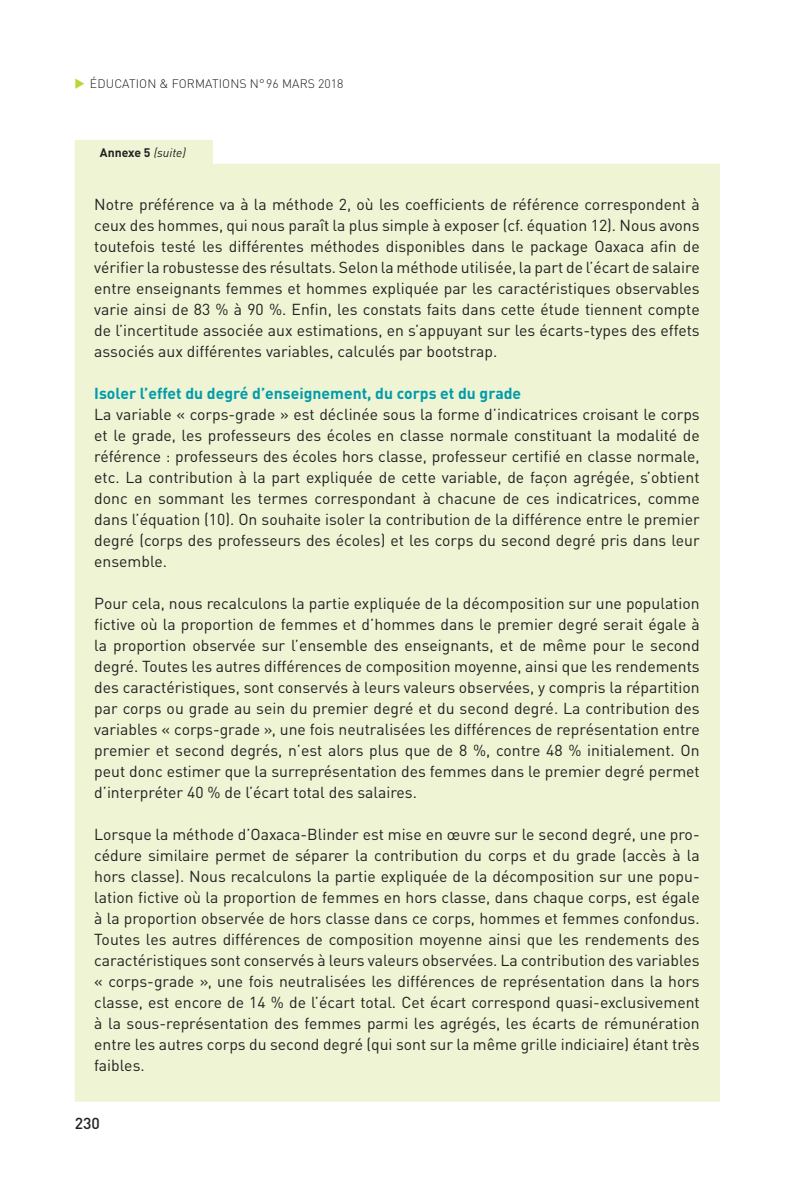
<style>
.page{position:relative;width:794px;height:1191px;background:#fff}
.page>*{position:absolute;margin:0;border:0;box-sizing:border-box;transform-origin:0 0}
.Courant{font:15.75px/21px "DINOT";color:#231f20;text-align:justify}
.Annexes{font:700 15.75px "DINOT";color:#009baa}
.t1{font:500 15.75px "DINOT";color:#231f20}
.Titre_courant__gauch{font:300 12.25px "DINOT";letter-spacing:.01em;color:#231f20}
.Filet_fin_d_article{font:700 12.25px "DINOT";color:#231f20}
.s1{color:#bcd531}
.s2{font-weight:400;font-style:italic}
</style>
<div class="page">
<div style="left:75px;top:140px;width:645px;height:961px;background:#eef4d4"></div>
<p class="Titre_courant__gauch" style="left:74px;top:76px;width:270px"><span class="s1">◆</span> ÉDUCATION &amp; FORMATIONS N°96 MARS 2018</p>
<p class="Filet_fin_d_article" style="left:100px;top:145px;width:88px">Annexe 5 <span class="s2">(suite)</span></p>
<p class="Courant" style="left:94px;top:194px;width:607px">Notre préférence va à la méthode 2, où les coefficients de référence correspondent à ceux des hommes, qui nous paraît la plus simple à exposer (cf. équation 12). Nous avons toutefois testé les différentes méthodes disponibles dans le package Oaxaca afin de vérifier la robustesse des résultats. Selon la méthode utilisée, la part de l’écart de salaire entre enseignants femmes et hommes expliquée par les caractéristiques observables varie ainsi de 83 % à 90 %. Enfin, les constats faits dans cette étude tiennent compte de l’incertitude associée aux estimations, en s’appuyant sur les écarts-types des effets associés aux différentes variables, calculés par bootstrap.</p>
<p class="Annexes" style="left:94px;top:383px;width:428px">Isoler l’effet du degré d’enseignement, du corps et du grade</p>
<p class="Courant" style="left:94px;top:404px;width:607px">La variable « corps-grade » est déclinée sous la forme d’indicatrices croisant le corps et le grade, les professeurs des écoles en classe normale constituant la modalité de référence : professeurs des écoles hors classe, professeur certifié en classe normale, etc. La contribution à la part expliquée de cette variable, de façon agrégée, s’obtient donc en sommant les termes correspondant à chacune de ces indicatrices, comme dans l’équation (10). On souhaite isoler la contribution de la différence entre le premier degré (corps des professeurs des écoles) et les corps du second degré pris dans leur ensemble.</p>
<p class="Courant" style="left:94px;top:593px;width:607px">Pour cela, nous recalculons la partie expliquée de la décomposition sur une population fictive où la proportion de femmes et d’hommes dans le premier degré serait égale à la proportion observée sur l’ensemble des enseignants, et de même pour le second degré. Toutes les autres différences de composition moyenne, ainsi que les rendements des caractéristiques, sont conservés à leurs valeurs observées, y compris la répartition par corps ou grade au sein du premier degré et du second degré. La contribution des variables « corps-grade », une fois neutralisées les différences de représentation entre premier et second degrés, n’est alors plus que de 8 %, contre 48 % initialement. On peut donc estimer que la surreprésentation des femmes dans le premier degré permet d’interpréter 40 % de l’écart total des salaires.</p>
<p class="Courant" style="left:94px;top:824px;width:607px">Lorsque la méthode d’Oaxaca-Blinder est mise en œuvre sur le second degré, une pro&shy;cédure similaire permet de séparer la contribution du corps et du grade (accès à la hors classe). Nous recalculons la partie expliquée de la décomposition sur une popu&shy;lation fictive où la proportion de femmes en hors classe, dans chaque corps, est égale à la proportion observée de hors classe dans ce corps, hommes et femmes confondus.<br>Toutes les autres différences de composition moyenne ainsi que les rendements des caractéristiques sont conservés à leurs valeurs observées. La contribution des variables « corps-grade », une fois neutralisées les différences de représentation dans la hors classe, est encore de 14 % de l’écart total. Cet écart correspond quasi-exclusivement à la sous-représentation des femmes parmi les agrégés, les écarts de rémunération entre les autres corps du second degré (qui sont sur la même grille indiciaire) étant très faibles.</p>
<p class="t1" style="left:75px;top:1112px;width:27px">230</p>
</div>
